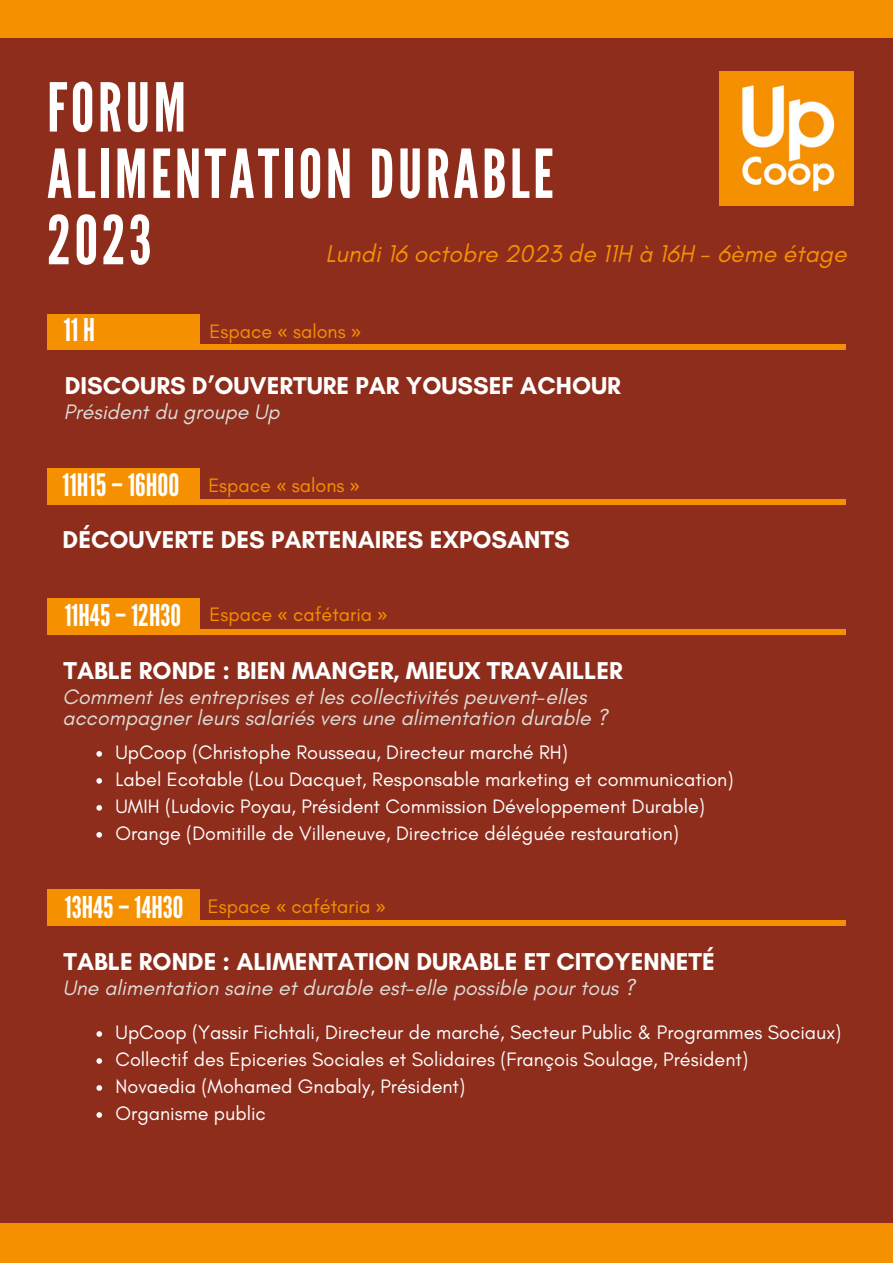
<style>
.page{position:relative;width:893px;height:1264px;background:#fff}
.page>*{position:absolute;margin:0;border:0;box-sizing:border-box;transform-origin:0 0}
.t1{font:67.2px "League Gothic";letter-spacing:.05em;color:#fff}
.t2{font:31.2px "League Gothic";color:#fff}
.t3{font:30.9px "League Gothic";color:#fff}
.t4{font:30px "League Gothic";color:#fff}
.t5{font:700 24.75px "Glacial Indifference";color:#fff}
.t6{font:italic 24.75px "Glacial Indifference";color:#f59100}
.t7{font:italic 21.3px/21.3px "Glacial Indifference";color:#dddcd8}
.t8{font:19.8px "Glacial Indifference";color:#fff}
.t9{font:19.8px "Glacial Indifference";color:#f59100}
.s1{font-family:"Noto Sans"}
</style>
<div class="page">
<div style="left:0;top:0;width:892px;height:1262px;background:#8e2d1b"></div>
<div style="left:0;top:1223px;width:892px;height:39px;background:#f59100"></div>
<div style="left:0;top:0;width:892px;height:38px;background:#f59100"></div>
<div style="left:47px;top:499px;width:798px;height:5px;background:#f59100"></div>
<div style="left:47px;top:468px;width:153px;height:35px;background:#f59100"></div>
<div style="left:47px;top:629px;width:798px;height:5px;background:#f59100"></div>
<div style="left:47px;top:598px;width:153px;height:35px;background:#f59100"></div>
<svg style="left:96px;top:751px;width:6px;height:5px"></svg>
<svg style="left:96px;top:778px;width:6px;height:5px"></svg>
<svg style="left:96px;top:805px;width:6px;height:5px"></svg>
<svg style="left:96px;top:832px;width:6px;height:5px"></svg>
<div style="left:47px;top:344px;width:798px;height:6px;background:#f59100"></div>
<div style="left:47px;top:314px;width:153px;height:34px;background:#f59100"></div>
<div style="left:47px;top:920px;width:798px;height:6px;background:#f59100"></div>
<div style="left:47px;top:889px;width:153px;height:35px;background:#f59100"></div>
<svg style="left:96px;top:1031px;width:6px;height:5px"></svg>
<svg style="left:96px;top:1058px;width:6px;height:5px"></svg>
<svg style="left:96px;top:1085px;width:6px;height:5px"></svg>
<svg style="left:96px;top:1112px;width:6px;height:5px"></svg>
<img style="left:719px;top:72px;width:134px;height:134px">
<p class="t1" style="left:47px;top:69px;width:140px">FORUM</p>
<p class="t1" style="left:47px;top:135px;width:508px">ALIMENTATION DURABLE</p>
<p class="t1" style="left:47px;top:201px;width:106px">2023</p>
<p class="t6" style="left:325px;top:238px;width:522px">Lundi 16 octobre 2023 de 11H à 16H - 6ème étage</p>
<p class="t2" style="left:64px;top:312px;width:33px">11H</p>
<p class="t5" style="left:65px;top:370px;width:557px">DISCOURS D’OUVERTURE PAR YOUSSEF ACHOUR</p>
<p class="t7" style="left:64px;top:400px;width:217px">Président du groupe Up</p>
<p class="t9" style="left:209px;top:319px;width:153px">Espace <span class="s1">«</span> salons <span class="s1">»</span></p>
<p class="t3" style="left:63px;top:466px;width:118px">11H15–16H00</p>
<p class="t9" style="left:208px;top:473px;width:153px">Espace <span class="s1">«</span> salons <span class="s1">»</span></p>
<p class="t5" style="left:63px;top:524px;width:508px">DÉCOUVERTE DES PARTENAIRES EXPOSANTS</p>
<p class="t4" style="left:65px;top:598px;width:118px">11H45–12H30</p>
<p class="t9" style="left:209px;top:602px;width:179px">Espace <span class="s1">«</span> cafétaria <span class="s1">»</span></p>
<p class="t5" style="left:63px;top:655px;width:561px">TABLE RONDE : BIEN MANGER, MIEUX TRAVAILLER</p>
<p class="t7" style="left:63px;top:686px;width:546px">Comment les entreprises et les collectivités peuvent-elles accompagner leurs salariés vers une alimentation durable ?</p>
<p class="t8" style="left:115px;top:740px;width:454px">UpCoop (Christophe Rousseau, Directeur marché RH)</p>
<p class="t8" style="left:115px;top:767px;width:619px">Label Ecotable (Lou Dacquet, Responsable marketing et communication)</p>
<p class="t8" style="left:115px;top:794px;width:591px">UMIH (Ludovic Poyau, Président Commission Développement Durable)</p>
<p class="t8" style="left:115px;top:821px;width:565px">Orange (Domitille de Villeneuve, Directrice déléguée restauration)</p>
<p class="t4" style="left:65px;top:889px;width:120px">13H45–14H30</p>
<p class="t9" style="left:208px;top:893px;width:179px">Espace <span class="s1">«</span> cafétaria <span class="s1">»</span></p>
<p class="t5" style="left:64px;top:946px;width:653px">TABLE RONDE : ALIMENTATION DURABLE ET CITOYENNETÉ</p>
<p class="t7" style="left:63px;top:977px;width:574px">Une alimentation saine et durable est-elle possible pour tous ?</p>
<p class="t8" style="left:116px;top:1020px;width:727px">UpCoop (Yassir Fichtali, Directeur de marché, Secteur Public &amp; Programmes Sociaux)</p>
<p class="t8" style="left:116px;top:1047px;width:634px">Collectif des Epiceries Sociales et Solidaires (François Soulage, Président)</p>
<p class="t8" style="left:116px;top:1074px;width:351px">Novaedia (Mohamed Gnabaly, Président)</p>
<p class="t8" style="left:116px;top:1101px;width:152px">Organisme public</p>
</div>
